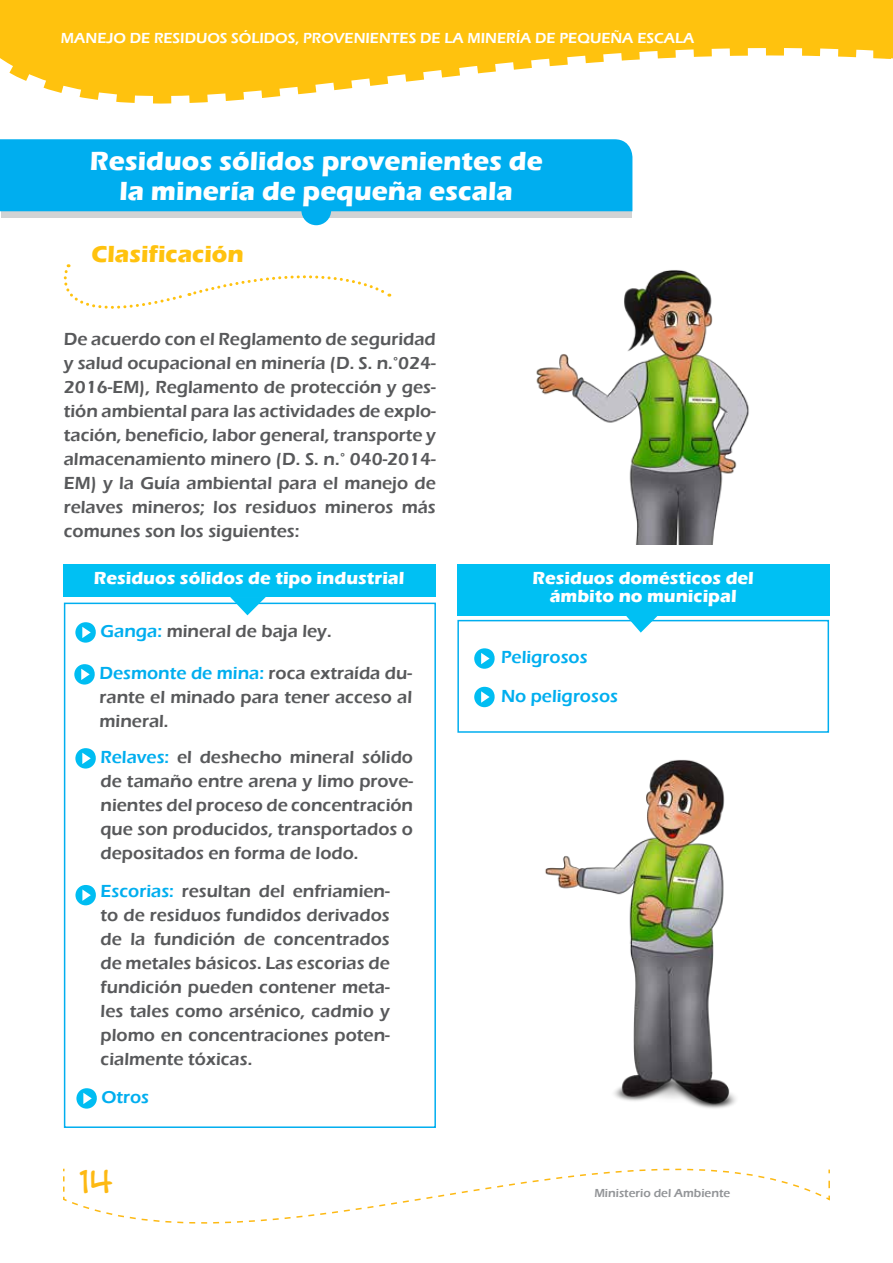
<style>
.page{position:relative;width:893px;height:1263px;background:#fff}
.page>*{position:absolute;margin:0;border:0;box-sizing:border-box;transform-origin:0 0}
.t1{font:30px "Anime Ace 2.0 BB";color:#fdb913}
.t2{font:700 27px/30px "Eras ITC";color:#fff;text-align:center}
.t3{font:700 24px "Eras ITC";color:#ffc20e}
.t4{font:600 18px/24px "Eras ITC";color:#58595b;text-align:justify}
.t5{font:700 18px/18px "Eras ITC";color:#fff;text-align:center}
.t6{font:600 18px/38.4px "Eras ITC";color:#00aeef}
.t7{font:600 15px "Eras ITC";color:#fff}
.t8{font:600 12px "Eras ITC";color:#939598}
.s1{color:#00aeef}
</style>
<div class="page">
<svg style="left:17px;top:77px;width:429px;height:27px"></svg>
<svg style="left:0;top:0;width:866px;height:77px;background:#ffc92c"></svg>
<svg style="left:63px;top:1168px;width:767px;height:34px"></svg>
<div style="left:866px;top:0;width:27px;height:59px;background:#ffc20e"></div>
<hr style="left:892px;top:765px;width:1px;height:47px;background:#d1d3d4">
<div style="left:1px;top:172px;width:631px;height:46px;background:linear-gradient(to right,#d1d3d4,#d1d3d4)"></div>
<div style="left:0;top:139px;width:632px;height:72px;background:#00aeef"></div>
<div style="left:301px;top:195px;width:30px;height:30px;background:#00aeef;border-radius:50%"></div>
<svg style="left:63px;top:264px;width:327px;height:45px"></svg>
<div style="left:75px;top:622px;width:21px;height:21px;background:#00bdf2;border-radius:50%"></div>
<svg style="left:82px;top:627px;width:9px;height:11px"></svg>
<div style="left:74px;top:664px;width:21px;height:20px;background:#00bdf2;border-radius:50%"></div>
<svg style="left:81px;top:669px;width:9px;height:11px"></svg>
<div style="left:474px;top:648px;width:21px;height:21px;background:#00bdf2;border-radius:50%"></div>
<svg style="left:481px;top:653px;width:9px;height:11px"></svg>
<div style="left:474px;top:687px;width:21px;height:20px;background:#00bdf2;border-radius:50%"></div>
<svg style="left:481px;top:691px;width:9px;height:12px"></svg>
<div style="left:75px;top:748px;width:21px;height:20px;background:#00bdf2;border-radius:50%"></div>
<svg style="left:82px;top:753px;width:9px;height:11px"></svg>
<div style="left:75px;top:885px;width:21px;height:20px;background:#00bdf2;border-radius:50%"></div>
<svg style="left:82px;top:889px;width:9px;height:12px"></svg>
<div style="left:76px;top:1088px;width:21px;height:20px;background:#00bdf2;border-radius:50%"></div>
<svg style="left:83px;top:1093px;width:9px;height:11px"></svg>
<img style="left:545px;top:759px;width:191px;height:350px">
<div style="left:64px;top:564px;width:372px;height:33px;background:#00c0f3"></div>
<div style="left:457px;top:564px;width:372px;height:51px;background:#00c0f3"></div>
<div style="left:64px;top:603px;width:372px;height:525px;border:2px solid #00aeef"></div>
<div style="left:457px;top:620px;width:372px;height:113px;border:2px solid #00aeef"></div>
<svg style="left:230px;top:597px;width:36px;height:18px"></svg>
<svg style="left:625px;top:615px;width:34px;height:18px"></svg>
<img style="left:536px;top:270px;width:213px;height:275px">
<p class="t7" style="left:61px;top:30px;width:635px">MANEJO DE RESIDUOS SÓLIDOS, PROVENIENTES DE LA MINERÍA DE PEQUEÑA ESCALA</p>
<h2 class="t2" style="left:90px;top:147px;width:454px">Residuos sólidos provenientes de la minería de pequeña escala</h2>
<h3 class="t3" style="left:91px;top:240px;width:154px">Clasificación</h3>
<p class="t4" style="left:64px;top:327px;width:374px">De acuerdo con el Reglamento de seguridad y salud ocupacional en minería (D. S. n.°024- 2016-EM), Reglamento de protección y ges&shy;tión ambiental para las actividades de explo&shy;tación, beneficio, labor general, transporte y almacenamiento minero (D. S. n.° 040-2014- EM) y la Guía ambiental para el manejo de relaves mineros; los residuos mineros más comunes son los siguientes:</p>
<p class="t5" style="left:94px;top:569px;width:312px">Residuos sólidos de tipo industrial</p>
<p class="t5" style="left:533px;top:569px;width:223px">Residuos domésticos del ámbito no municipal</p>
<p class="t4" style="left:101px;top:619px;width:233px"><span class="s1">Ganga:</span> mineral de baja ley.</p>
<p class="t4" style="left:99px;top:661px;width:314px"><span class="s1">Desmonte de mina:</span> roca extraída du&shy;rante el minado para tener acceso al mineral.</p>
<p class="t4" style="left:100px;top:745px;width:314px"><span class="s1">Relaves:</span> el deshecho mineral sólido de tamaño entre arena y limo prove&shy;nientes del proceso de concentración que son producidos, transportados o depositados en forma de lodo.</p>
<p class="t4" style="left:101px;top:879px;width:291px"><span class="s1">Escorias:</span> resultan del enfriamien&shy;to de residuos fundidos derivados de la fundición de concentrados de metales básicos. Las escorias de fundición pueden contener meta&shy;les tales como arsénico, cadmio y plomo en concentraciones poten&shy;cialmente tóxicas.</p>
<p class="t6" style="left:101px;top:1078px;width:49px">Otros</p>
<h1 class="t1" style="left:79px;top:1162px;width:35px">14</h1>
<p class="t6" style="left:501px;top:638px;width:118px">Peligrosos<br>No peligrosos</p>
<p class="t8" style="left:594px;top:1186px;width:137px">Ministerio del Ambiente</p>
</div>
